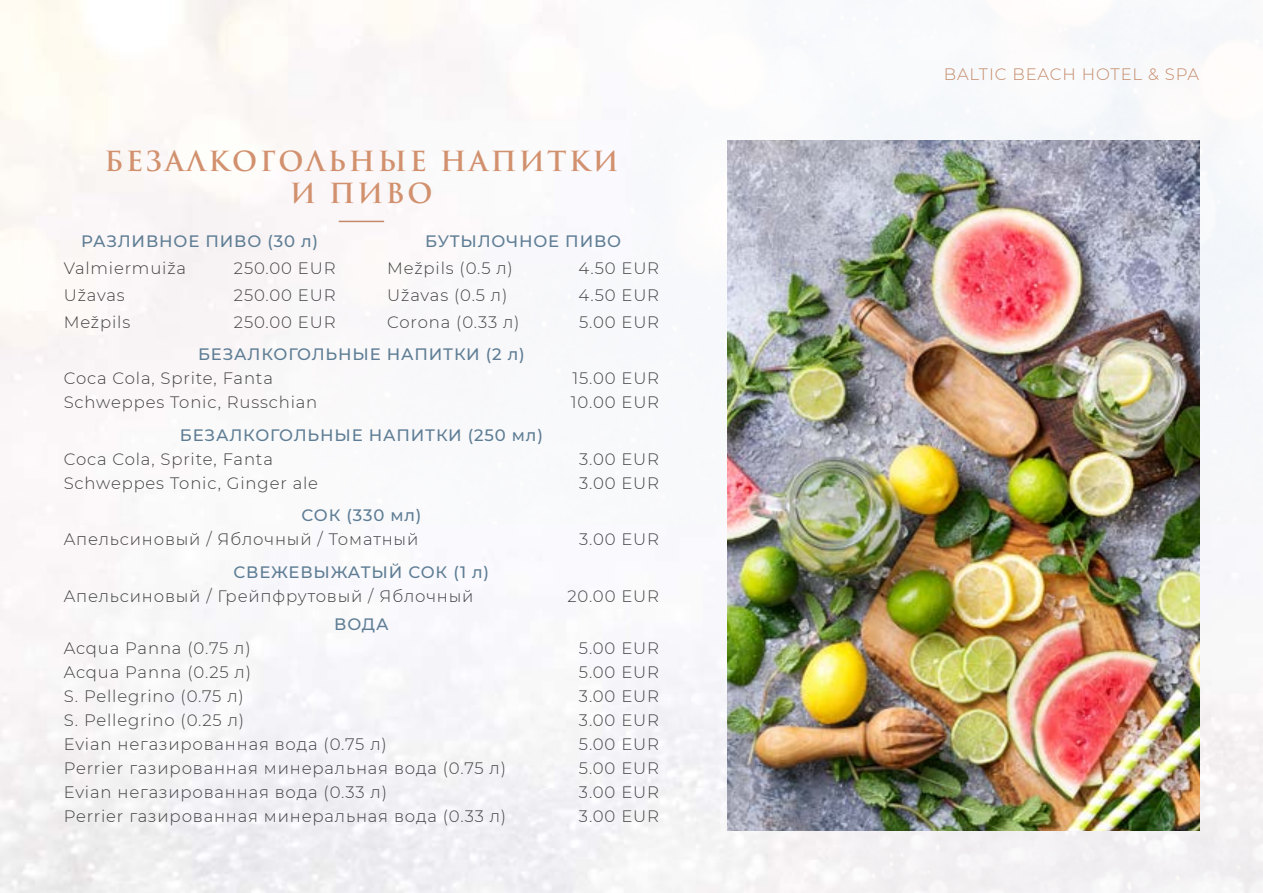
<style>
.page{position:relative;width:1263px;height:893px;background:#fff}
.page>*{position:absolute;margin:0;border:0;box-sizing:border-box;transform-origin:0 0}
.t1{font:600 27px/32.4px "Trajan Pro 3";letter-spacing:.1em;color:#d2916e;text-align:center}
.t2{font:300 16.5px "Montserrat";letter-spacing:.05em;color:#414042}
.t3{font:500 16.5px "Montserrat";letter-spacing:.05em;color:#5e7d94}
.t4{font:300 16.5px "Montserrat";letter-spacing:.05em;color:#c48a69}
</style>
<div class="page">
<img style="left:0;top:1px;width:1263px;height:892px">
<hr style="left:339px;top:221px;width:45px;height:1px;background:#c48a69">
<img style="left:727px;top:141px;width:473px;height:689px">
<h1 class="t1" style="left:105px;top:146px;width:515px">БЕЗАЛКОГОЛЬНЫЕ НАПИТКИ<br>И ПИВО</h1>
<p class="t3" style="left:81px;top:230px;width:238px">РАЗЛИВНОЕ ПИВО (30 л)</p>
<p class="t2" style="left:64px;top:257px;width:124px">Valmiermuiža</p>
<p class="t2" style="left:234px;top:257px;width:103px">250.00 EUR</p>
<p class="t2" style="left:64px;top:284px;width:62px">Užavas</p>
<p class="t2" style="left:234px;top:284px;width:103px">250.00 EUR</p>
<p class="t2" style="left:64px;top:311px;width:68px">Mežpils</p>
<p class="t2" style="left:234px;top:311px;width:103px">250.00 EUR</p>
<p class="t3" style="left:425px;top:230px;width:197px">БУТЫЛОЧНОЕ ПИВО</p>
<p class="t2" style="left:387px;top:257px;width:127px">Mežpils (0.5 л)</p>
<p class="t2" style="left:579px;top:257px;width:82px">4.50 EUR</p>
<p class="t2" style="left:387px;top:284px;width:122px">Užavas (0.5 л)</p>
<p class="t2" style="left:579px;top:284px;width:82px">4.50 EUR</p>
<p class="t2" style="left:387px;top:311px;width:134px">Corona (0.33 л)</p>
<p class="t2" style="left:579px;top:311px;width:82px">5.00 EUR</p>
<p class="t3" style="left:198px;top:343px;width:328px">БЕЗАЛКОГОЛЬНЫЕ НАПИТКИ (2 л)</p>
<p class="t2" style="left:64px;top:367px;width:211px">Coca Cola, Sprite, Fanta</p>
<p class="t2" style="left:572px;top:367px;width:88px">15.00 EUR</p>
<p class="t2" style="left:64px;top:391px;width:255px">Schweppes Tonic, Russchian</p>
<p class="t2" style="left:571px;top:391px;width:90px">10.00 EUR</p>
<p class="t3" style="left:180px;top:423px;width:364px">БЕЗАЛКОГОЛЬНЫЕ НАПИТКИ (250 мл)</p>
<p class="t2" style="left:64px;top:447px;width:211px">Coca Cola, Sprite, Fanta</p>
<p class="t2" style="left:579px;top:447px;width:82px">3.00 EUR</p>
<p class="t2" style="left:64px;top:471px;width:256px">Schweppes Tonic, Ginger ale</p>
<p class="t2" style="left:579px;top:471px;width:82px">3.00 EUR</p>
<p class="t3" style="left:301px;top:504px;width:121px">СОК (330 мл)</p>
<p class="t2" style="left:64px;top:528px;width:356px">Aпельсиновый / Яблочный / Tоматный</p>
<p class="t2" style="left:579px;top:528px;width:82px">3.00 EUR</p>
<p class="t3" style="left:234px;top:560px;width:257px">СВЕЖЕВЫЖАТЫЙ СОК (1 л)</p>
<p class="t2" style="left:64px;top:584px;width:411px">Aпельсиновый / Грейпфрутовый / Яблочный</p>
<p class="t2" style="left:567px;top:584px;width:93px">20.00 EUR</p>
<p class="t3" style="left:334px;top:612px;width:56px">ВОДА</p>
<p class="t2" style="left:64px;top:637px;width:188px">Acqua Panna (0.75 л)</p>
<p class="t2" style="left:579px;top:637px;width:82px">5.00 EUR</p>
<p class="t2" style="left:64px;top:661px;width:189px">Acqua Panna (0.25 л)</p>
<p class="t2" style="left:579px;top:661px;width:82px">5.00 EUR</p>
<p class="t2" style="left:64px;top:685px;width:182px">S. Pellegrino (0.75 л)</p>
<p class="t2" style="left:579px;top:685px;width:82px">3.00 EUR</p>
<p class="t2" style="left:64px;top:709px;width:182px">S. Pellegrino (0.25 л)</p>
<p class="t2" style="left:579px;top:709px;width:82px">3.00 EUR</p>
<p class="t2" style="left:64px;top:733px;width:325px">Evian негазированная вода (0.75 л)</p>
<p class="t2" style="left:579px;top:733px;width:82px">5.00 EUR</p>
<p class="t2" style="left:64px;top:757px;width:444px">Perrier газированная минеральная вода (0.75 л)</p>
<p class="t2" style="left:579px;top:757px;width:82px">5.00 EUR</p>
<p class="t2" style="left:64px;top:781px;width:325px">Evian негазированная вода (0.33 л)</p>
<p class="t2" style="left:579px;top:781px;width:82px">3.00 EUR</p>
<p class="t2" style="left:64px;top:805px;width:444px">Perrier газированная минеральная вода (0.33 л)</p>
<p class="t2" style="left:579px;top:805px;width:82px">3.00 EUR</p>
<p class="t4" style="left:944px;top:63px;width:257px">BALTIC BEACH HOTEL &amp; SPA</p>
</div>
